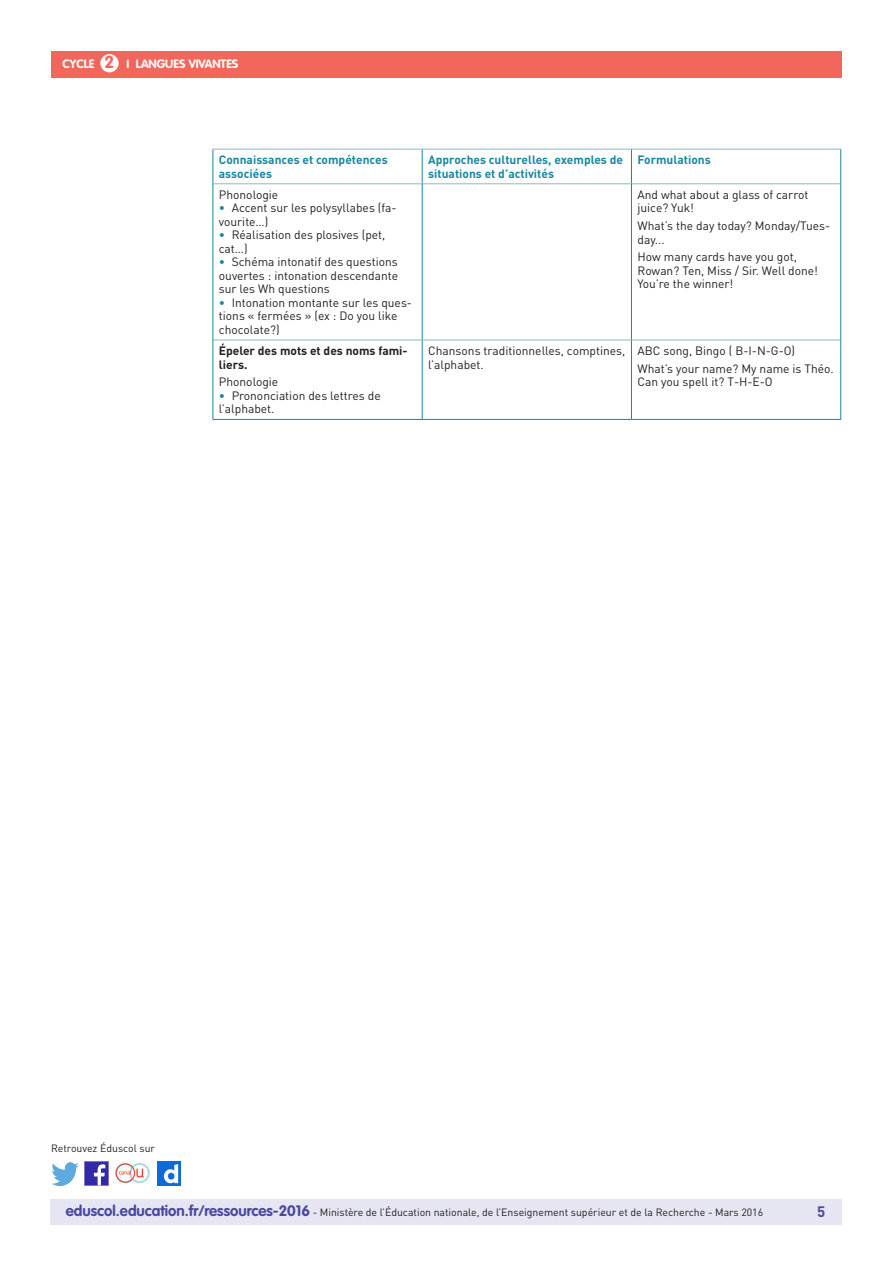
<style>
.page{position:relative;width:893px;height:1263px;background:#fff}
.page>*{position:absolute;margin:0;border:0;box-sizing:border-box;transform-origin:0 0}
.t1{font:700 17.25px "VAG Rounded Std";color:#f2675c}
.t2{font:700 15px "DIN Pro";color:#4a489e}
.Texte_courant_tablea{font:12px/13.5px "DIN Pro";color:#231f20}
._08_Liste_à_puces_ni{font:12px/13.5px "DIN Pro";color:#231f20}
.Texte_gras_bleu{font:700 12px/13.5px "DIN Pro";color:#16879f}
.Texte_courant_tablea-2{font:700 12px/13.5px "DIN Pro";color:#231f20}
.t3{font:700 12px "VAG Rounded Std";color:#fff}
.t4{font:10.5px "DIN Pro";color:#231f20}
.s1{color:#16879f}
.s2{font-family:"VAG Rounded Std";font-weight:700;font-size:15px;color:#4a489e}
</style>
<div class="page">
<div style="left:50px;top:1199px;width:791px;height:26px;background:#e6e5f2"></div>
<div style="left:51px;top:51px;width:791px;height:27px;background:#f2675c"></div>
<div style="left:100px;top:54px;width:19px;height:18px;background:#fff;border-radius:50%"></div>
<img style="left:85px;top:1162px;width:23px;height:23px">
<img style="left:51px;top:1163px;width:28px;height:22px">
<img style="left:158px;top:1162px;width:22px;height:23px">
<img style="left:115px;top:1163px;width:35px;height:21px">
<hr style="left:213px;top:149px;width:209px;height:1px;background:#8fb6c6">
<hr style="left:422px;top:149px;width:209px;height:1px;background:#8fb6c6">
<hr style="left:631px;top:149px;width:210px;height:1px;background:#8fb6c6">
<hr style="left:213px;top:183px;width:209px;height:1px;background:#8fb6c6">
<hr style="left:422px;top:183px;width:209px;height:1px;background:#8fb6c6">
<hr style="left:631px;top:183px;width:209px;height:1px;background:#8fb6c6">
<hr style="left:213px;top:340px;width:209px;height:1px;background:#8fb6c6">
<hr style="left:422px;top:340px;width:209px;height:1px;background:#8fb6c6">
<hr style="left:631px;top:340px;width:209px;height:1px;background:#8fb6c6">
<hr style="left:213px;top:149px;width:1px;height:35px;background:#16879f">
<hr style="left:422px;top:149px;width:1px;height:34px;background:#16879f">
<hr style="left:631px;top:149px;width:1px;height:34px;background:#16879f">
<hr style="left:840px;top:149px;width:1px;height:35px;background:#16879f">
<hr style="left:213px;top:184px;width:1px;height:156px;background:#16879f">
<hr style="left:422px;top:184px;width:1px;height:156px;background:#16879f">
<hr style="left:631px;top:184px;width:1px;height:156px;background:#16879f">
<hr style="left:840px;top:184px;width:1px;height:156px;background:#16879f">
<hr style="left:213px;top:340px;width:1px;height:79px;background:#16879f">
<hr style="left:422px;top:340px;width:1px;height:79px;background:#16879f">
<hr style="left:631px;top:340px;width:1px;height:79px;background:#16879f">
<hr style="left:840px;top:340px;width:1px;height:79px;background:#16879f">
<hr style="left:213px;top:419px;width:209px;height:1px;background:#16879f">
<hr style="left:422px;top:419px;width:209px;height:1px;background:#16879f">
<hr style="left:631px;top:419px;width:210px;height:1px;background:#16879f">
<h1 class="t1" style="left:105px;top:52px;width:11px">2</h1>
<p class="t3" style="left:63px;top:57px;width:33px">CYCLE</p>
<p class="t3" style="left:127px;top:57px;width:113px">I LANGUES VIVANTES</p>
<p class="Texte_gras_bleu" style="left:219px;top:153px;width:170px">Connaissances et compétences associées</p>
<p class="Texte_gras_bleu" style="left:428px;top:153px;width:196px">Approches culturelles, exemples de situations et d’activités</p>
<p class="Texte_gras_bleu" style="left:637px;top:153px;width:75px">Formulations</p>
<p class="Texte_courant_tablea" style="left:219px;top:188px;width:61px">Phonologie</p>
<p class="_08_Liste_à_puces_ni" style="left:219px;top:201px;width:179px"><span class="s1">•</span> Accent sur les polysyllabes (fa&shy;vourite…)</p>
<p class="_08_Liste_à_puces_ni" style="left:219px;top:228px;width:168px"><span class="s1">•</span> Réalisation des plosives (pet, cat…)</p>
<p class="_08_Liste_à_puces_ni" style="left:219px;top:255px;width:181px;text-align:justify"><span class="s1">•</span> Schéma intonatif des questions ouvertes : intonation descendante sur les Wh questions</p>
<p class="_08_Liste_à_puces_ni" style="left:219px;top:296px;width:195px"><span class="s1">•</span> Intonation montante sur les ques&shy;tions « fermées » (ex : Do you like chocolate?)</p>
<p class="Texte_courant_tablea" style="left:637px;top:188px;width:172px">And what about a glass of carrot juice? Yuk!</p>
<p class="Texte_courant_tablea" style="left:637px;top:219px;width:194px">What’s the day today? Monday/Tues&shy;day...</p>
<p class="Texte_courant_tablea" style="left:637px;top:250px;width:182px">How many cards have you got,<br>Rowan? Ten, Miss / Sir. Well done!<br>You’re the winner!</p>
<p class="Texte_courant_tablea-2" style="left:219px;top:344px;width:190px">Épeler des mots et des noms fami&shy;liers.</p>
<p class="Texte_courant_tablea" style="left:219px;top:375px;width:61px">Phonologie</p>
<p class="_08_Liste_à_puces_ni" style="left:219px;top:389px;width:163px"><span class="s1">•</span> Prononciation des lettres de l’alphabet.</p>
<p class="Texte_courant_tablea" style="left:428px;top:344px;width:199px">Chansons traditionnelles, comptines, l’alphabet.</p>
<p class="Texte_courant_tablea" style="left:637px;top:344px;width:159px">ABC song, Bingo ( B-I-N-G-O)</p>
<p class="Texte_courant_tablea" style="left:637px;top:362px;width:198px">What’s your name? My name is Théo.<br>Can you spell it? T-H-E-O</p>
<p class="t4" style="left:51px;top:1141px;width:106px">Retrouvez Éduscol sur</p>
<p class="t4" style="left:66px;top:1205px;width:699px"><span class="s2">eduscol.education.fr/ressources-2016</span> - Ministère de l’Éducation nationale, de l’Enseignement supérieur et de la Recherche - Mars 2016</p>
<p class="t2" style="left:817px;top:1201px;width:10px">5</p>
</div>
